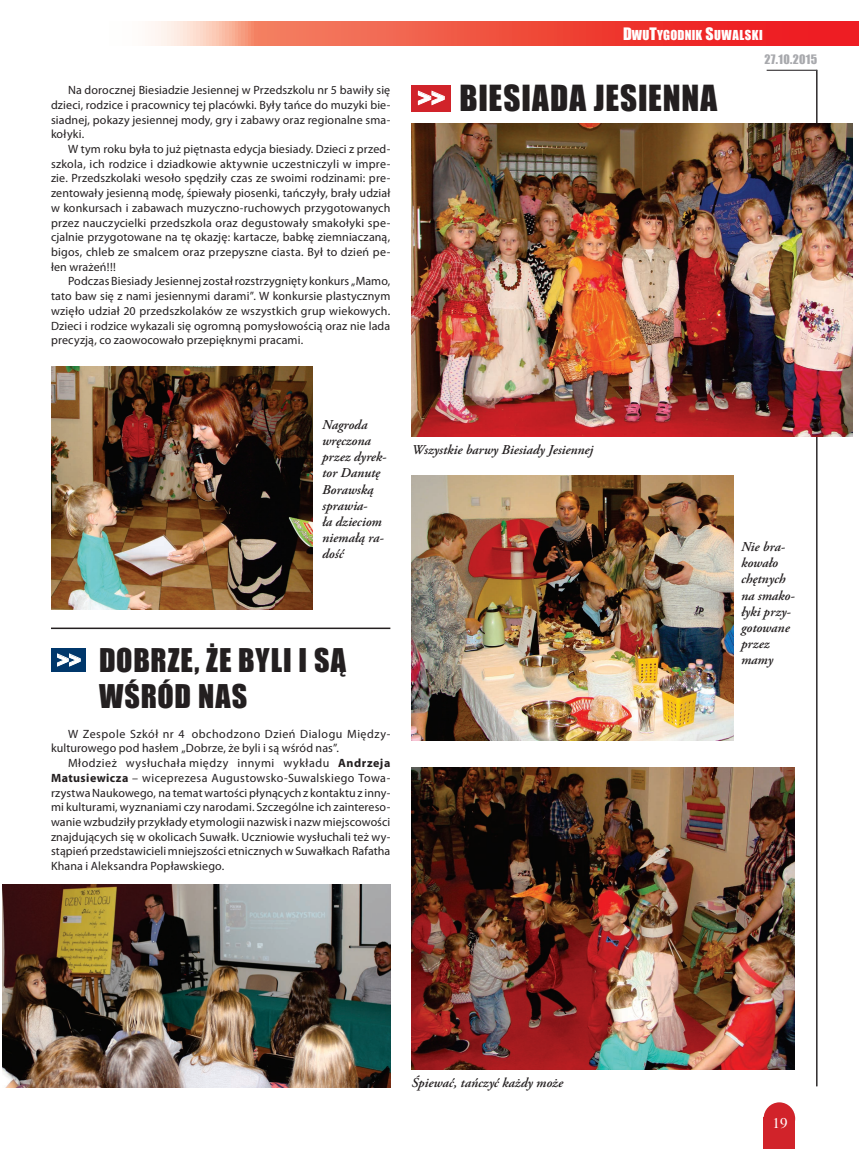
<style>
.page{position:relative;width:859px;height:1149px;background:#fff}
.page>*{position:absolute;margin:0;border:0;box-sizing:border-box;transform-origin:0 0}
._2_tytul_impact_22{font:33px "Impact";letter-spacing:.025em;color:#231f20}
._2_tytul_impact_22-2{font:30px/36px "Impact";letter-spacing:.03em;color:#231f20}
.t1{font:27.15px "Impact";color:#fff;scale:.96 1}
.t2{font:24.3px "Impact";color:#fff;scale:.94 1}
.t3{font:15px "Times";color:#fff}
._4_podpis{font:italic 600 13.5px/16.2px "Adobe Garamond Pro";color:#231f20}
._1_tekst{font:12.6px "Impact";letter-spacing:.015em;color:#fff}
._6_ramka{font:12px/14.7px "Myriad Pro";letter-spacing:.015em;color:#231f20;text-align:justify}
.t4{font:12px "Impact";letter-spacing:.03em;color:#a8a9ad}
.s1{font-size:15.75px}
.s2{font-weight:700}
</style>
<div class="page">
<hr style="left:816px;top:70px;width:1px;height:1015px;background:#231f20">
<hr style="left:767px;top:70px;width:50px;height:1px;background:#231f20">
<div style="left:764px;top:1101px;width:31px;height:33px;background:#d1232a;border-radius:50%"></div>
<div style="left:764px;top:1117px;width:31px;height:31px;background:#d1232a"></div>
<svg style="left:151px;top:21px;width:708px;height:25px;background:#f15b4e"></svg>
<div style="left:412px;top:85px;width:39px;height:26px;background:#d1232a"></div>
<svg style="left:418px;top:91px;width:26px;height:14px"></svg>
<img style="left:2px;top:884px;width:388px;height:202px">
<div style="left:52px;top:648px;width:34px;height:24px;background:#00376b"></div>
<svg style="left:57px;top:653px;width:23px;height:13px"></svg>
<img style="left:51px;top:366px;width:262px;height:243px">
<img style="left:412px;top:475px;width:322px;height:265px">
<img style="left:412px;top:767px;width:382px;height:302px">
<img style="left:412px;top:124px;width:440px;height:313px">
<hr style="left:51px;top:627px;width:339px;height:2px;background:#231f20">
<p class="_6_ramka" style="left:51px;top:83px;width:341px;text-indent:17px">Na dorocznej Biesiadzie Jesiennej w Przedszkolu nr 5 bawiły się dzieci, rodzice i pracownicy tej placówki. Były tańce do muzyki bie&shy;siadnej, pokazy jesiennej mody, gry i zabawy oraz regionalne sma&shy;kołyki.</p>
<p class="_6_ramka" style="left:51px;top:142px;width:341px;text-indent:17px">W tym roku była to już piętnasta edycja biesiady. Dzieci z przed&shy;szkola, ich rodzice i dziadkowie aktywnie uczestniczyli w impre&shy;zie. Przedszkolaki wesoło spędziły czas ze swoimi rodzinami: pre&shy;zentowały jesienną modę, śpiewały piosenki, tańczyły, brały udział w konkursach i zabawach muzyczno-ruchowych przygotowanych przez nauczycielki przedszkola oraz degustowały smakołyki spe&shy;cjalnie przygotowane na tę okazję: kartacze, babkę ziemniaczaną, bigos, chleb ze smalcem oraz przepyszne ciasta. Był to dzień pe&shy;łen wrażeń!!!</p>
<p class="_6_ramka" style="left:51px;top:274px;width:341px;text-indent:17px">Podczas Biesiady Jesiennej został rozstrzygnięty konkurs „Mamo, tato baw się z nami jesiennymi darami”. W konkursie plastycznym wzięło udział 20 przedszkolaków ze wszystkich grup wiekowych.<br>Dzieci i rodzice wykazali się ogromną pomysłowością oraz nie lada precyzją, co zaowocowało przepięknymi pracami.</p>
<p class="t1" style="left:418px;top:77px;width:30px">&gt;&gt;</p>
<p class="_1_tekst" style="left:623px;top:26px;width:141px"><span class="s1">D</span>WU<span class="s1">T</span>YGODNIK <span class="s1">S</span>UWALSKI</p>
<p class="_1_tekst" style="left:619px;top:26px;width:141px"><span class="s1">D</span>WU<span class="s1">T</span>YGODNIK <span class="s1">S</span>UWALSKI</p>
<p class="_2_tytul_impact_22" style="left:460px;top:73px;width:259px">BIESIADA JESIENNA</p>
<p class="t4" style="left:764px;top:50px;width:54px">27.10.2015</p>
<p class="_4_podpis" style="left:322px;top:416px;width:66px">Nagroda wręczona przez dyrek&shy;tor Danutę<br>Borawską sprawia-<br>ła dzieciom niemałą ra&shy;dość</p>
<p class="_4_podpis" style="left:412px;top:442px;width:183px">Wszystkie barwy Biesiady Jesiennej</p>
<p class="_2_tytul_impact_22-2" style="left:99px;top:641px;width:248px">DOBRZE, ŻE BYLI I SĄ<br>WŚRÓD NAS</p>
<p class="_6_ramka" style="left:51px;top:726px;width:341px;text-indent:17px">W Zespole Szkół nr 4 obchodzono Dzień Dialogu Między&shy;kulturowego pod hasłem „Dobrze, że byli i są wśród nas”.</p>
<p class="_6_ramka" style="left:51px;top:755px;width:341px;text-indent:17px">Młodzież wysłuchała między innymi wykładu <span class="s2">Andrzeja Matusiewicza</span> – wiceprezesa Augustowsko-Suwalskiego Towa&shy;rzystwa Naukowego, na temat wartości płynących z kontaktu z inny&shy;mi kulturami, wyznaniami czy narodami. Szczególne ich zaintereso&shy;wanie wzbudziły przykłady etymologii nazwisk i nazw miejscowości znajdujących się w okolicach Suwałk. Uczniowie wysłuchali też wy&shy;stąpień przedstawicieli mniejszości etnicznych w Suwałkach Rafatha Khana i Aleksandra Popławskiego.</p>
<p class="t2" style="left:57px;top:641px;width:27px">&gt;&gt;</p>
<p class="_4_podpis" style="left:741px;top:539px;width:55px">Nie bra&shy;kowało chętnych na smako&shy;łyki przy&shy;gotowane</p>
<p class="_4_podpis" style="left:741px;top:636px;width:34px">przez mamy</p>
<p class="_4_podpis" style="left:412px;top:1075px;width:153px">Śpiewać, tańczyć każdy może</p>
<p class="t3" style="left:773px;top:1114px;width:16px">19</p>
</div>
